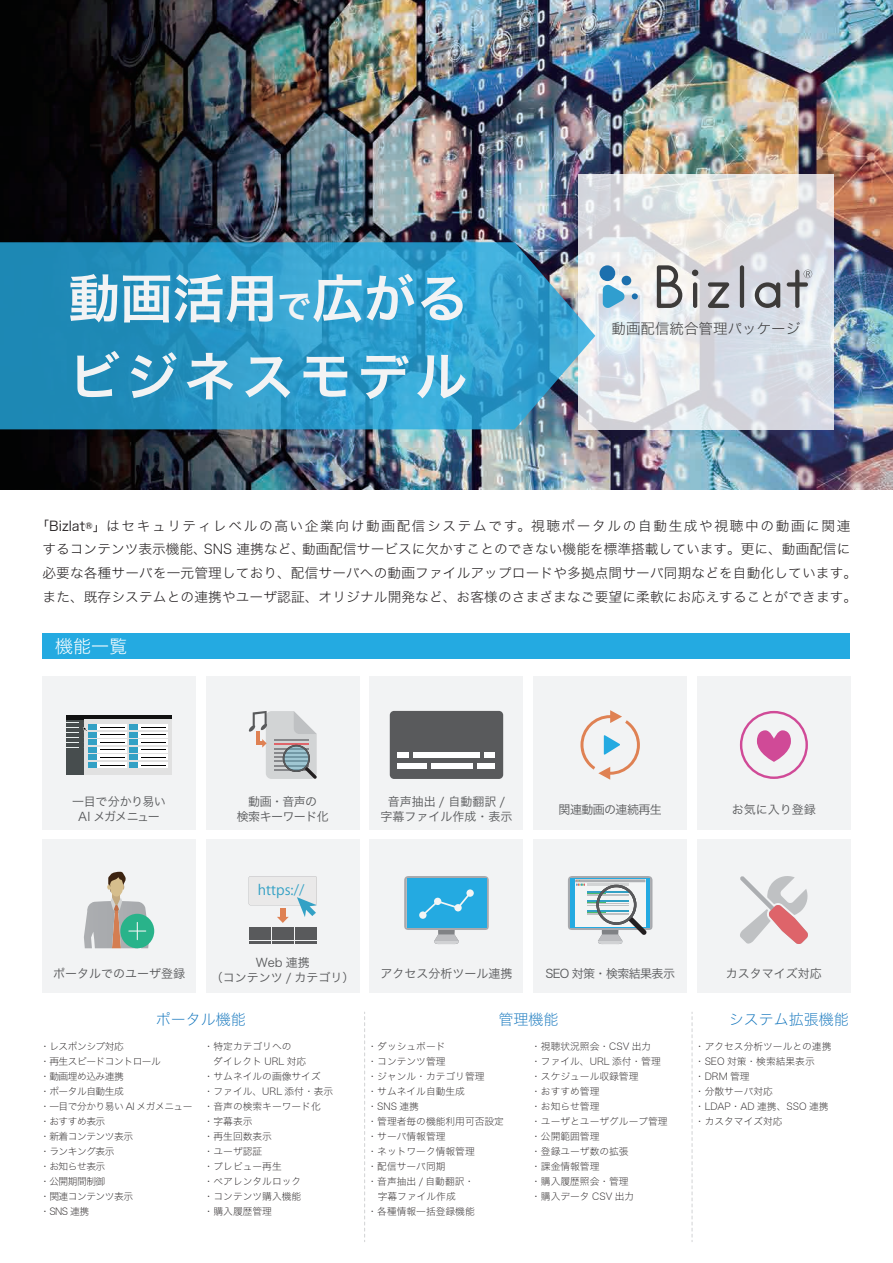
<style>
.page{position:relative;width:893px;height:1263px;background:#fff}
.page>*{position:absolute;margin:0;border:0;box-sizing:border-box;transform-origin:0 0}
.t1{font:52.35px "Hira Kaku Std W6";letter-spacing:.105em;color:#f2f3f4}
.t2{font:18px "Hira Kaku Std W2";color:#fff}
.t3{font:15px "Hira Kaku Std W1";color:#1074bc}
.t4{font:14.55px "Hira Kaku Std W2";color:#3e3e3f}
.t5{font:13.95px "Koz Go Pr 6 N";color:#33a1c5}
.t6{font:13.5px/23.7px "Hira Kaku Std W2";letter-spacing:.01em;color:#231f20;text-align:center}
.t7{font:12px/15px "Hira Kaku Std W3";color:#57585a;text-align:center}
.t8{font:12px/15px "Hira Kaku Std W3";letter-spacing:-.05em;color:#57585a;text-align:center}
.t9{font:9.75px/15px "Hira Kaku Std W1";color:#231f20}
.t10{font:9.75px/15px "Hira Kaku Std W1";letter-spacing:-.05em;color:#231f20}
.s1{font-size:34.5px}
.s2{font-family:"Hira Kaku Std W3"}
</style>
<div class="page">
<img style="left:0;top:0;width:893px;height:489px">
<svg style="left:578px;top:174px;width:255px;height:255px;background:#e0e2e6"></svg>
<div style="left:622px;top:276px;width:9px;height:9px;background:#1c70ae;border-radius:50%"></div>
<div style="left:600px;top:265px;width:15px;height:16px;background:#1c70ae;border-radius:50%"></div>
<svg style="left:632px;top:293px;width:6px;height:6px"></svg>
<svg style="left:603px;top:285px;width:21px;height:23px"></svg>
<svg style="left:657px;top:265px;width:25px;height:43px"></svg>
<svg style="left:755px;top:282px;width:25px;height:26px"></svg>
<hr style="left:740px;top:265px;width:4px;height:43px;background:#3d3b3a;border-radius:2px">
<svg style="left:708px;top:282px;width:21px;height:26px"></svg>
<svg style="left:692px;top:270px;width:6px;height:6px"></svg>
<hr style="left:693px;top:282px;width:4px;height:26px;background:#3d3b3a;border-radius:2px">
<svg style="left:787px;top:270px;width:25px;height:38px"></svg>
<svg style="left:0;top:242px;width:595px;height:187px;background:#3298c4"></svg>
<div style="left:697px;top:840px;width:153px;height:153px;background:#f2f3f4"></div>
<svg style="left:740px;top:876px;width:68px;height:68px"></svg>
<div style="left:370px;top:676px;width:153px;height:153px;background:#f2f3f4"></div>
<div style="left:390px;top:711px;width:113px;height:68px;background:#595a5c;border-radius:4px"></div>
<div style="left:397px;top:752px;width:12px;height:6px;background:#fff"></div>
<div style="left:484px;top:752px;width:11px;height:6px;background:#fff"></div>
<div style="left:413px;top:752px;width:67px;height:6px;background:#fff"></div>
<div style="left:397px;top:763px;width:30px;height:6px;background:#fff"></div>
<div style="left:477px;top:763px;width:18px;height:6px;background:#fff"></div>
<div style="left:432px;top:763px;width:41px;height:6px;background:#fff"></div>
<div style="left:206px;top:676px;width:153px;height:153px;background:#f2f3f4"></div>
<svg style="left:248px;top:711px;width:69px;height:68px"></svg>
<hr style="left:256px;top:732px;width:4px;height:13px;background:#df8153">
<div style="left:370px;top:840px;width:153px;height:153px;background:#f2f3f4"></div>
<svg style="left:404px;top:876px;width:85px;height:68px"></svg>
<div style="left:534px;top:840px;width:153px;height:153px;background:#f2f3f4"></div>
<svg style="left:568px;top:876px;width:84px;height:68px"></svg>
<div style="left:206px;top:840px;width:153px;height:153px;background:#f2f3f4"></div>
<svg style="left:249px;top:876px;width:68px;height:47px"></svg>
<div style="left:249px;top:927px;width:21px;height:12px;background:#595a5c"></div>
<div style="left:272px;top:927px;width:22px;height:12px;background:#595a5c"></div>
<div style="left:295px;top:927px;width:22px;height:12px;background:#595a5c"></div>
<svg style="left:249px;top:941px;width:68px;height:3px"></svg>
<div style="left:697px;top:676px;width:153px;height:153px;background:#f2f3f4"></div>
<div style="left:740px;top:711px;width:68px;height:68px;border:2px solid #d04a97;border-radius:50%"></div>
<svg style="left:757px;top:730px;width:34px;height:32px"></svg>
<div style="left:43px;top:840px;width:153px;height:153px;background:#f2f3f4"></div>
<div style="left:120px;top:914px;width:34px;height:34px;background:#29b38a;border-radius:50%"></div>
<svg style="left:84px;top:872px;width:65px;height:76px"></svg>
<div style="left:43px;top:676px;width:153px;height:153px;background:#f2f3f4"></div>
<div style="left:66px;top:719px;width:19px;height:56px;background:#474d4e"></div>
<hr style="left:66px;top:715px;width:106px;height:4px;background:#111">
<svg style="left:85px;top:719px;width:87px;height:56px;background:#dee2e3"></svg>
<div style="left:88px;top:724px;width:10px;height:6px;background:#33a1c5"></div>
<div style="left:98px;top:724px;width:29px;height:6px;background:#fff"></div>
<svg style="left:100px;top:727px;width:24px;height:1px"></svg>
<div style="left:129px;top:724px;width:10px;height:6px;background:#33a1c5"></div>
<div style="left:139px;top:724px;width:29px;height:6px;background:#fff"></div>
<svg style="left:141px;top:727px;width:24px;height:1px"></svg>
<div style="left:88px;top:732px;width:10px;height:5px;background:#33a1c5"></div>
<div style="left:98px;top:732px;width:29px;height:5px;background:#fff"></div>
<svg style="left:100px;top:734px;width:24px;height:1px"></svg>
<div style="left:129px;top:732px;width:10px;height:5px;background:#33a1c5"></div>
<div style="left:139px;top:732px;width:29px;height:5px;background:#fff"></div>
<svg style="left:141px;top:734px;width:24px;height:1px"></svg>
<div style="left:88px;top:740px;width:10px;height:5px;background:#33a1c5"></div>
<div style="left:98px;top:740px;width:29px;height:5px;background:#fff"></div>
<svg style="left:100px;top:742px;width:24px;height:1px"></svg>
<div style="left:129px;top:740px;width:10px;height:5px;background:#33a1c5"></div>
<div style="left:139px;top:740px;width:29px;height:5px;background:#fff"></div>
<svg style="left:141px;top:742px;width:24px;height:1px"></svg>
<div style="left:88px;top:747px;width:10px;height:5px;background:#33a1c5"></div>
<div style="left:98px;top:747px;width:29px;height:5px;background:#fff"></div>
<svg style="left:100px;top:749px;width:24px;height:1px"></svg>
<div style="left:129px;top:747px;width:10px;height:5px;background:#33a1c5"></div>
<div style="left:139px;top:747px;width:29px;height:5px;background:#fff"></div>
<svg style="left:141px;top:749px;width:24px;height:1px"></svg>
<div style="left:88px;top:755px;width:10px;height:5px;background:#33a1c5"></div>
<div style="left:98px;top:755px;width:29px;height:5px;background:#fff"></div>
<svg style="left:100px;top:757px;width:24px;height:1px"></svg>
<div style="left:129px;top:755px;width:10px;height:5px;background:#33a1c5"></div>
<div style="left:139px;top:755px;width:29px;height:5px;background:#fff"></div>
<svg style="left:141px;top:757px;width:24px;height:1px"></svg>
<div style="left:88px;top:762px;width:10px;height:6px;background:#33a1c5"></div>
<div style="left:98px;top:762px;width:29px;height:6px;background:#fff"></div>
<svg style="left:100px;top:765px;width:24px;height:1px"></svg>
<div style="left:129px;top:762px;width:10px;height:6px;background:#33a1c5"></div>
<div style="left:139px;top:762px;width:29px;height:6px;background:#fff"></div>
<svg style="left:141px;top:765px;width:24px;height:1px"></svg>
<svg style="left:67px;top:722px;width:20px;height:27px"></svg>
<div style="left:534px;top:676px;width:153px;height:153px;background:#f2f3f4"></div>
<svg style="left:580px;top:710px;width:60px;height:70px"></svg>
<div style="left:43px;top:634px;width:807px;height:25px;background:#24aae1"></div>
<svg style="left:364px;top:1012px;width:1px;height:230px"></svg>
<svg style="left:692px;top:1012px;width:1px;height:230px"></svg>
<h1 class="t1" style="left:68px;top:258px;width:402px">動画活用<span class="s1">で</span>広がる</h1>
<h1 class="t1" style="left:68px;top:336px;width:401px">ビジネスモデル</h1>
<h3 class="t4" style="left:611px;top:317px;width:190px">動画配信統合管理パッケージ</h3>
<p class="t6" style="left:36px;top:513px;width:823px"><span class="s2">「Bizlat®」</span>はセキュリティレベルの高い企業向け動画配信システムです。視聴ポータルの自動生成や視聴中の動画に関連するコンテンツ表示機能、SNS 連携など、動画配信サービスに欠かすことのできない機能を標準搭載しています。更に、動画配信に必要な各種サーバを一元管理しており、配信サーバへの動画ファイルアップロードや多拠点間サーバ同期などを自動化しています。また、既存システムとの連携やユーザ認証、オリジナル開発など、お客様のさまざまなご要望に柔軟にお応えすることができます。</p>
<h2 class="t2" style="left:55px;top:633px;width:73px">機能一覧</h2>
<p class="t7" style="left:380px;top:794px;width:134px">音声抽出 / 自動翻訳 /字幕ファイル作成・表示</p>
<p class="t8" style="left:237px;top:794px;width:93px">動画・音声の<br>検索キーワード化</p>
<p class="t8" style="left:72px;top:794px;width:95px">一目で分かり易い<br>AI メガメニュー</p>
<p class="t8" style="left:559px;top:802px;width:105px">関連動画の連続再生</p>
<p class="t7" style="left:732px;top:802px;width:85px">お気に入り登録</p>
<p class="t7" style="left:53px;top:966px;width:134px">ポータルでのユーザ登録</p>
<h3 class="t5" style="left:258px;top:882px;width:48px">https://</h3>
<p class="t7" style="left:211px;top:955px;width:145px">Web 連携<br>（コンテンツ / カテゴリ）</p>
<h3 class="t3" style="left:156px;top:1008px;width:91px">ポータル機能</h3>
<p class="t10" style="left:40px;top:1039px;width:154px">・レスポンシブ対応<br>・再生スピードコントロール<br>・動画埋め込み連携<br>・ポータル自動生成<br>・一目で分かり易い AI メガメニュー・おすすめ表示<br>・新着コンテンツ表示<br>・ランキング表示<br>・お知らせ表示<br>・公開期間制御<br>・関連コンテンツ表示<br>・SNS 連携</p>
<p class="t9" style="left:204px;top:1039px;width:89px">・特定カテゴリへの</p>
<p class="t9" style="left:213px;top:1054px;width:94px">ダイレクト URL 対応</p>
<p class="t9" style="left:204px;top:1069px;width:118px">・サムネイルの画像サイズ</p>
<p class="t9" style="left:204px;top:1084px;width:131px">・ファイル、URL 添付・表示</p>
<p class="t9" style="left:204px;top:1099px;width:118px">・音声の検索キーワード化</p>
<p class="t9" style="left:204px;top:1114px;width:50px">・字幕表示</p>
<p class="t9" style="left:204px;top:1129px;width:70px">・再生回数表示</p>
<p class="t9" style="left:204px;top:1144px;width:60px">・ユーザ認証</p>
<p class="t9" style="left:204px;top:1159px;width:79px">・プレビュー再生</p>
<p class="t9" style="left:204px;top:1174px;width:99px">・ペアレンタルロック</p>
<p class="t9" style="left:204px;top:1189px;width:99px">・コンテンツ購入機能</p>
<p class="t9" style="left:204px;top:1204px;width:70px">・購入履歴管理</p>
<p class="t7" style="left:380px;top:966px;width:133px">アクセス分析ツール連携</p>
<p class="t8" style="left:545px;top:966px;width:131px">SEO 対策・検索結果表示</p>
<h3 class="t3" style="left:498px;top:1008px;width:61px">管理機能</h3>
<p class="t9" style="left:367px;top:1039px;width:80px">・ダッシュボード</p>
<p class="t9" style="left:367px;top:1054px;width:80px">・コンテンツ管理</p>
<p class="t9" style="left:367px;top:1069px;width:119px">・ジャンル・カテゴリ管理</p>
<p class="t9" style="left:367px;top:1084px;width:99px">・サムネイル自動生成</p>
<p class="t9" style="left:367px;top:1099px;width:53px">・SNS 連携</p>
<p class="t9" style="left:367px;top:1114px;width:138px">・管理者毎の機能利用可否設定</p>
<p class="t9" style="left:367px;top:1129px;width:80px">・サーバ情報管理</p>
<p class="t9" style="left:367px;top:1144px;width:109px">・ネットワーク情報管理</p>
<p class="t9" style="left:367px;top:1159px;width:80px">・配信サーバ同期</p>
<p class="t9" style="left:367px;top:1174px;width:108px">・音声抽出 / 自動翻訳・</p>
<p class="t9" style="left:378px;top:1189px;width:79px">字幕ファイル作成</p>
<p class="t9" style="left:367px;top:1204px;width:109px">・各種情報一括登録機能</p>
<p class="t9" style="left:531px;top:1039px;width:138px">・視聴状況照会・CSV 出力<br>・ファイル、URL 添付・管理・スケジュール収録管理<br>・おすすめ管理<br>・お知らせ管理<br>・ユーザとユーザグループ管理・公開範囲管理<br>・登録ユーザ数の拡張<br>・課金情報管理<br>・購入履歴照会・管理<br>・購入データ CSV 出力</p>
<p class="t7" style="left:726px;top:966px;width:97px">カスタマイズ対応</p>
<h3 class="t3" style="left:729px;top:1008px;width:121px">システム拡張機能</h3>
<p class="t9" style="left:695px;top:1039px;width:138px">・アクセス分析ツールとの連携・SEO 対策・検索結果表示・DRM 管理<br>・分散サーバ対応<br>・LDAP・AD 連携、SSO 連携・カスタマイズ対応</p>
</div>
